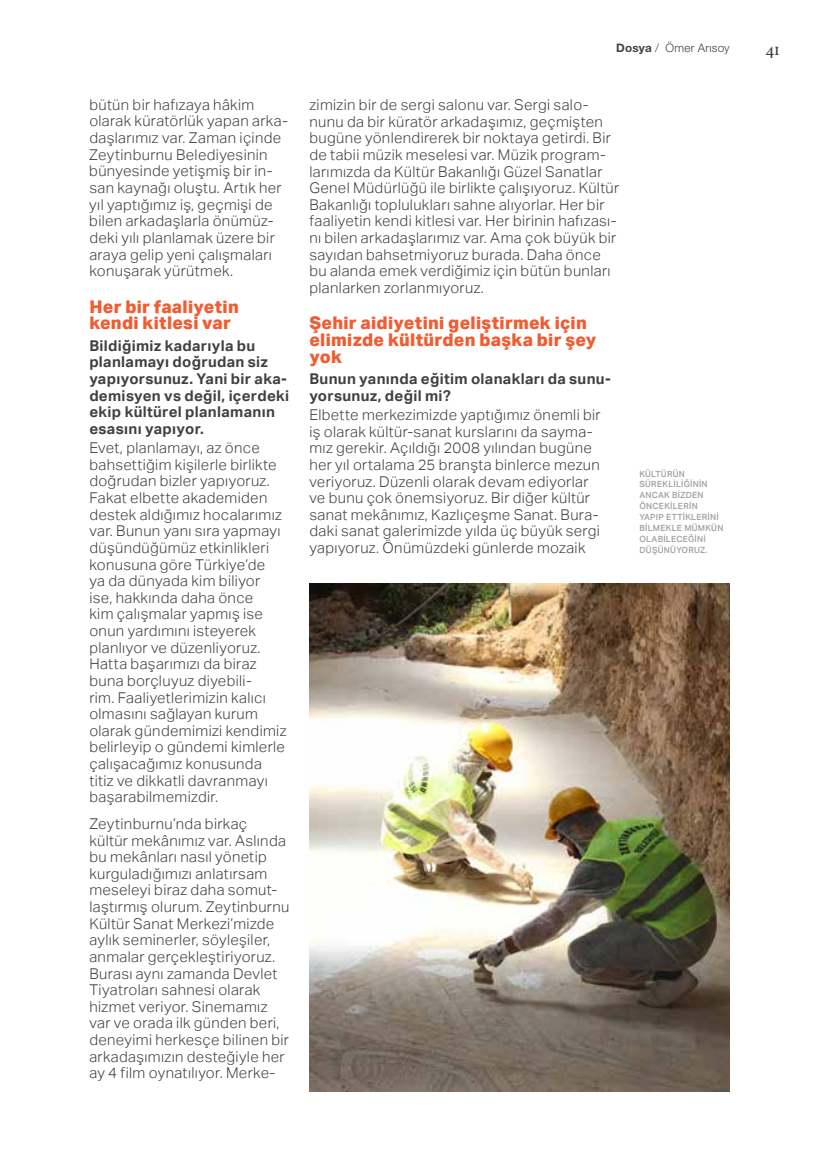
<style>
.page{position:relative;width:819px;height:1166px;background:#fff}
.page>*{position:absolute;margin:0;border:0;box-sizing:border-box;transform-origin:0 0}
.t1{font:800 17.5px/16.6px "Aktiv Grotesk";letter-spacing:.015em;color:#f15c31}
.t2{font:17.5px "Athelas";color:#414042}
.t3{font:300 14.88px/16.6px "Aktiv Grotesk";letter-spacing:.025em;color:#414042}
.t4{font:700 14.88px/16.6px "Aktiv Grotesk";letter-spacing:.02em;color:#414042}
.t5{font:300 11.72px "Helvetica Neue LT Pro";letter-spacing:.025em;color:#414042}
.t6{font:500 8.58px/11px "Aktiv Grotesk";letter-spacing:.03em;color:#a1a1a4}
.s1{font-weight:700}
</style>
<div class="page">
<img style="left:309px;top:583px;width:420px;height:509px">
<p class="t3" style="left:89px;top:96px;width:200px">bütün bir hafızaya hâkim olarak küratörlük yapan arka&shy;daşlarımız var. Zaman içinde<br>Zeytinburnu Belediyesinin bünyesinde yetişmiş bir in&shy;san kaynağı oluştu. Artık her yıl yaptığımız iş, geçmişi de bilen arkadaşlarla önümüz&shy;deki yılı planlamak üzere bir araya gelip yeni çalışmaları konuşarak yürütmek.</p>
<p class="t1" style="left:89px;top:298px;width:151px">Her bir faaliyetin kendi kitlesi var</p>
<p class="t4" style="left:89px;top:337px;width:201px">Bildiğimiz kadarıyla bu planlamayı doğrudan siz yapıyorsunuz. Yani bir aka&shy;demisyen vs değil, içerdeki ekip kültürel planlamanın esasını yapıyor.</p>
<p class="t3" style="left:89px;top:440px;width:199px">Evet, planlamayı, az önce bahsettiğim kişilerle birlikte doğrudan bizler yapıyoruz.<br>Fakat elbette akademiden destek aldığımız hocalarımız var. Bunun yanı sıra yapmayı düşündüğümüz etkinlikleri konusuna göre Türkiye’de<br>ya da dünyada kim biliyor ise, hakkında daha önce<br>kim çalışmalar yapmış ise onun yardımını isteyerek planlıyor ve düzenliyoruz.<br>Hatta başarımızı da biraz buna borçluyuz diyebili-<br>rim. Faaliyetlerimizin kalıcı olmasını sağlayan kurum olarak gündemimizi kendimiz belirleyip o gündemi kimlerle çalışacağımız konusunda titiz ve dikkatli davranmayı başarabilmemizdir.</p>
<p class="t3" style="left:89px;top:815px;width:201px">Zeytinburnu’nda birkaç<br>kültür mekânımız var. Aslında bu mekânları nasıl yönetip kurguladığımızı anlatırsam meseleyi biraz daha somut&shy;laştırmış olurum. Zeytinburnu<br>Kültür Sanat Merkezi’mizde aylık seminerler, söyleşiler, anmalar gerçekleştiriyoruz.<br>Burası aynı zamanda Devlet<br>Tiyatroları sahnesi olarak hizmet veriyor. Sinemamız var ve orada ilk günden beri, deneyimi herkesçe bilinen bir arkadaşımızın desteğiyle her ay 4 film oynatılıyor. Merke-</p>
<p class="t5" style="left:616px;top:41px;width:115px"><span class="s1">Dosya</span> / Ömer Arısoy</p>
<p class="t2" style="left:765px;top:36px;width:16px">41</p>
<p class="t3" style="left:309px;top:97px;width:303px">zimizin bir de sergi salonu var. Sergi salo&shy;nunu da bir küratör arkadaşımız, geçmişten bugüne yönlendirerek bir noktaya getirdi. Bir de tabii müzik meselesi var. Müzik program&shy;larımızda da Kültür Bakanlığı Güzel Sanatlar Genel Müdürlüğü</p>
<p class="t3" style="left:309px;top:180px;width:311px;text-indent:121px">ile birlikte çalışıyoruz. Kültür Bakanlığı toplulukları sahne alıyorlar. Her bir faaliyetin kendi kitlesi var. Her birinin hafızası&shy;nı bilen arkadaşlarımız var. Ama çok büyük bir sayıdan bahsetmiyoruz burada. Daha önce bu alanda emek verdiğimiz için bütün bunları planlarken zorlanmıyoruz.</p>
<p class="t1" style="left:309px;top:315px;width:288px">Şehir aidiyetini geliştirmek için elimizde kültürden başka bir şey yok</p>
<p class="t4" style="left:309px;top:371px;width:303px">Bunun yanında eğitim olanakları da sunu&shy;yorsunuz, değil mi?</p>
<p class="t3" style="left:309px;top:407px;width:293px">Elbette merkezimizde yaptığımız önemli bir iş olarak kültür-sanat kurslarını da sayma&shy;mız gerekir. Açıldığı 2008 yılından bugüne her yıl ortalama 25 branşta binlerce mezun veriyoruz. Düzenli olarak devam ediyorlar ve bunu çok önemsiyoruz. Bir diğer kültür sanat mekânımız, Kazlıçeşme Sanat. Bura&shy;daki sanat galerimizde yılda üç büyük sergi yapıyoruz. Önümüzdeki günlerde mozaik</p>
<p class="t6" style="left:639px;top:468px;width:85px">KÜLTÜRÜN<br>SÜREKLILIĞININ<br>ANCAK BIZDEN<br>ÖNCEKILERIN<br>YAPIP ETTIKLERINI<br>BILMEKLE MÜMKÜN<br>OLABILECEĞINI<br>DÜŞÜNÜYORUZ.</p>
</div>
